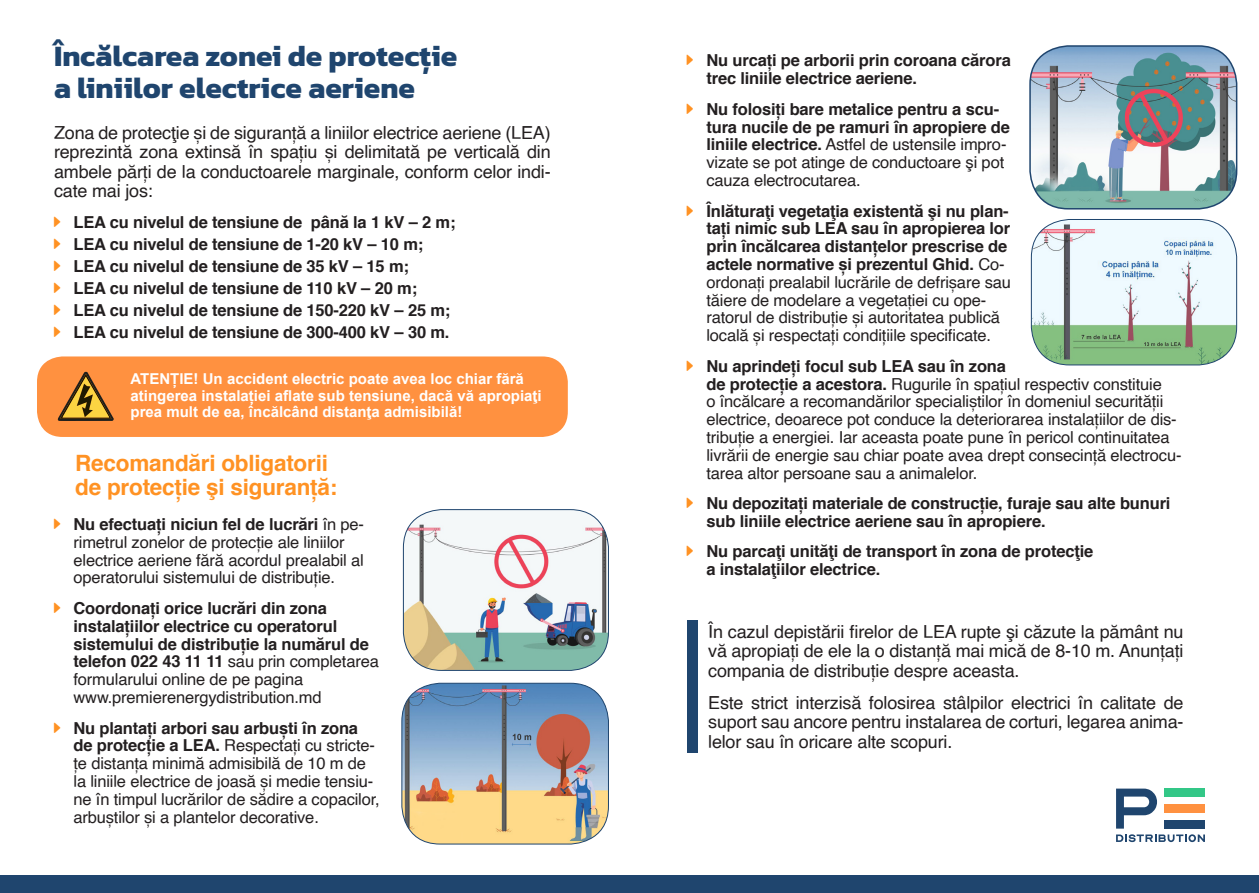
<style>
.page{position:relative;width:1259px;height:893px;background:#fff}
.page>*{position:absolute;margin:0;border:0;box-sizing:border-box;transform-origin:0 0}
.t1{font:700 30px/32.4px "Kanit";color:#1f456e}
.t2{font:700 22.5px/24.3px "Helvetica";letter-spacing:-.01em;color:#ff9223}
.t3{font:18px/19.4px "Helvetica";letter-spacing:-.01em;color:#231f20;text-align:justify}
.t4{font:16.5px/17.9px "Helvetica";letter-spacing:-.01em;color:#231f20}
.t5{font:700 16.5px/17.9px "Helvetica";letter-spacing:-.01em;color:#231f20}
.t6{font:700 15px/16.2px "Arial";color:#fff}
.s1{font-weight:700}
.s2{font-weight:400}
</style>
<div class="page">
<div style="left:37px;top:356px;width:531px;height:81px;background:#ff9140;border-radius:26px"></div>
<div style="left:0;top:876px;width:1259px;height:17px;background:#1f456e"></div>
<img style="left:1030px;top:46px;width:206px;height:163px">
<div style="left:1029px;top:45px;width:208px;height:165px;border:2px solid #1f456e;border-radius:38px"></div>
<img style="left:402px;top:683px;width:206px;height:161px">
<div style="left:402px;top:683px;width:206px;height:161px;border:1px solid #1f456e;border-radius:38px"></div>
<img style="left:1031px;top:219px;width:205px;height:146px">
<div style="left:1031px;top:219px;width:205px;height:146px;border:1px solid #1f456e;border-radius:38px"></div>
<img style="left:403px;top:510px;width:205px;height:160px">
<div style="left:403px;top:509px;width:205px;height:162px;border:1px solid #1f456e;border-radius:38px"></div>
<div style="left:687px;top:620px;width:10px;height:133px;background:#1f456e"></div>
<svg style="left:1116px;top:789px;width:89px;height:53px"></svg>
<svg style="left:58px;top:372px;width:56px;height:49px"></svg>
<h1 class="t1" style="left:54px;top:38px;width:405px">Încălcarea zonei de protecție a liniilor electrice aeriene</h1>
<p class="t3" style="left:54px;top:123px;width:498px">Zona de protecţie și de siguranță a liniilor electrice aeriene (LEA) reprezintă zona extinsă în spațiu și delimitată pe verticală din ambele părți de la conductoarele marginale, conform celor indi&shy;cate mai jos:</p>
<p class="t5" style="left:74px;top:211px;width:383px;line-height:22px">LEA cu nivelul de tensiune de până la 1 kV – 2 m; LEA cu nivelul de tensiune de 1-20 kV – 10 m; LEA cu nivelul de tensiune de 35 kV – 15 m;<br>LEA cu nivelul de tensiune de 110 kV – 20 m;<br>LEA cu nivelul de tensiune de 150-220 kV – 25 m; LEA cu nivelul de tensiune de 300-400 kV – 30 m.</p>
<p class="t6" style="left:131px;top:371px;width:412px">ATENȚIE! Un accident electric poate avea loc chiar fără atingerea instalației aflate sub tensiune, dacă vă apropiaţi prea mult de ea, încălcând distanţa admisibilă!</p>
<h2 class="t2" style="left:75px;top:451px;width:263px">Recomandări obligatorii de protecție şi siguranță:</h2>
<p class="t4" style="left:74px;top:516px;width:292px"><span class="s1">Nu efectuați niciun fel de lucrări</span> în pe&shy;rimetrul zonelor de protecție ale liniilor electrice aeriene fără acordul prealabil al operatorului sistemului de distribuție.</p>
<p class="t5" style="left:74px;top:599px;width:307px">Coordonați orice lucrări din zona instalațiilor electrice cu operatorul sistemului de distribuție la numărul de telefon 022 43 11 11 <span class="s2">sau prin completarea formularului online de pe pagina www.premierenergydistribution.md</span></p>
<p class="t4" style="left:74px;top:719px;width:308px"><span class="s1">Nu plantați arbori sau arbuști în zona de protecție a LEA.</span> Respectați cu stricte&shy;țe distanța minimă admisibilă de 10 m de la liniile electrice de joasă și medie tensiu&shy;ne în timpul lucrărilor de sădire a copacilor, arbuștilor și a plantelor decorative.</p>
<p class="t5" style="left:706px;top:52px;width:306px">Nu urcați pe arborii prin coroana cărora trec liniile electrice aeriene.</p>
<p class="t5" style="left:706px;top:100px;width:305px">Nu folosiți bare metalice pentru a scu&shy;tura nucile de pe ramuri în apropiere de liniile electrice. <span class="s2">Astfel de ustensile impro&shy;vizate se pot atinge de conductoare şi pot cauza electrocutarea.</span></p>
<p class="t4" style="left:706px;top:202px;width:306px"><span class="s1">Înlăturaţi vegetaţia existentă şi nu plan&shy;tați nimic sub LEA sau în apropierea lor prin încălcarea distanțelor prescrise de actele normative și prezentul Ghid.</span> Co&shy;ordonați prealabil lucrările de defrișare sau tăiere de modelare a vegetației cu ope&shy;ratorul de distribuție și autoritatea publică locală și respectați condițiile specificate.</p>
<p class="t4" style="left:706px;top:357px;width:476px"><span class="s1">Nu aprindeți focul sub LEA sau în zona<br>de protecție a acestora.</span> Rugurile în spațiul respectiv constituie<br>o încălcare a recomandărilor specialiștilor în domeniul securității electrice, deoarece pot conduce la deteriorarea instalațiilor de dis&shy;tribuție a energiei. Iar aceasta poate pune în pericol continuitatea livrării de energie sau chiar poate avea drept consecință electrocu&shy;tarea altor persoane sau a animalelor.</p>
<p class="t5" style="left:706px;top:495px;width:465px">Nu depozitați materiale de construcție, furaje sau alte bunuri sub liniile electrice aeriene sau în apropiere.</p>
<p class="t5" style="left:706px;top:543px;width:388px">Nu parcaţi unităţi de transport în zona de protecţie a instalaţiilor electrice.</p>
<p class="t3" style="left:708px;top:622px;width:477px">În cazul depistării firelor de LEA rupte şi căzute la pământ nu vă apropiați de ele la o distanță mai mică de 8-10 m. Anunțați compania de distribuție despre aceasta.</p>
<p class="t3" style="left:708px;top:693px;width:477px">Este strict interzisă folosirea stâlpilor electrici în calitate de suport sau ancore pentru instalarea de corturi, legarea anima&shy;lelor sau în oricare alte scopuri.</p>
</div>
